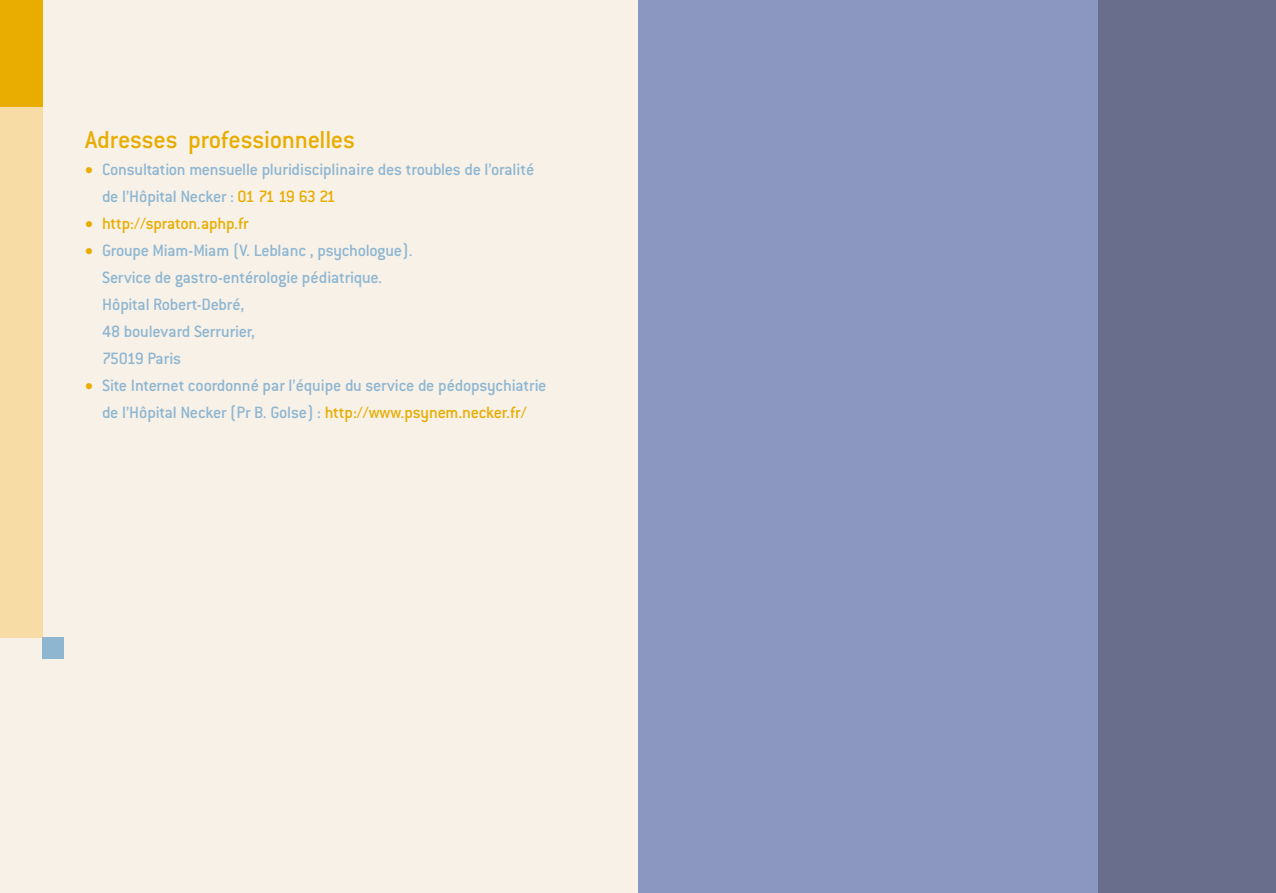
<style>
.page{position:relative;width:1276px;height:893px;background:#fff}
.page>*{position:absolute;margin:0;border:0;box-sizing:border-box;transform-origin:0 0}
.t1{font:500 27px "Conduit ITC";letter-spacing:-.01em;color:#e8ad00}
.t2{font:500 18px/27px "Conduit ITC";letter-spacing:-.015em;color:#8eb6d1}
.t3{font:500 18px "Conduit ITC";letter-spacing:-.015em;color:#e8ad00}
.s1{color:#e8ad00}
</style>
<div class="page">
<div style="left:1097px;top:0;width:179px;height:893px;background:#696e8c"></div>
<div style="left:638px;top:0;width:459px;height:893px;background:#8c97c1"></div>
<div style="left:0;top:0;width:638px;height:893px;background:#f7f1e8"></div>
<div style="left:0;top:0;width:43px;height:638px;background:#f7dda5"></div>
<div style="left:0;top:0;width:43px;height:106px;background:#e8ad00"></div>
<div style="left:43px;top:638px;width:21px;height:21px;background:#8eb6d1"></div>
<h1 class="t1" style="left:85px;top:125px;width:271px">Adresses professionnelles</h1>
<p class="t2" style="left:102px;top:156px;width:434px;text-indent:-17px"><span class="s1">●</span> Consultation mensuelle pluridisciplinaire des troubles de l’oralité de l’Hôpital Necker : <span class="s1">01 71 19 63 21</span></p>
<p class="t3" style="left:85px;top:213px;width:165px">● http://spraton.aphp.fr</p>
<p class="t2" style="left:102px;top:237px;width:312px;text-indent:-17px"><span class="s1">●</span> Groupe Miam-Miam (V. Leblanc , psychologue).<br>Service de gastro-entérologie pédiatrique.<br>Hôpital Robert-Debré,<br>48 boulevard Serrurier,<br>75019 Paris</p>
<p class="t2" style="left:85px;top:372px;width:463px;text-align:center"><span class="s1">●</span> Site Internet coordonné par l’équipe du service de pédopsychiatrie de l’Hôpital Necker (Pr B. Golse) : <span class="s1">http://www.psynem.necker.fr/</span></p>
</div>
